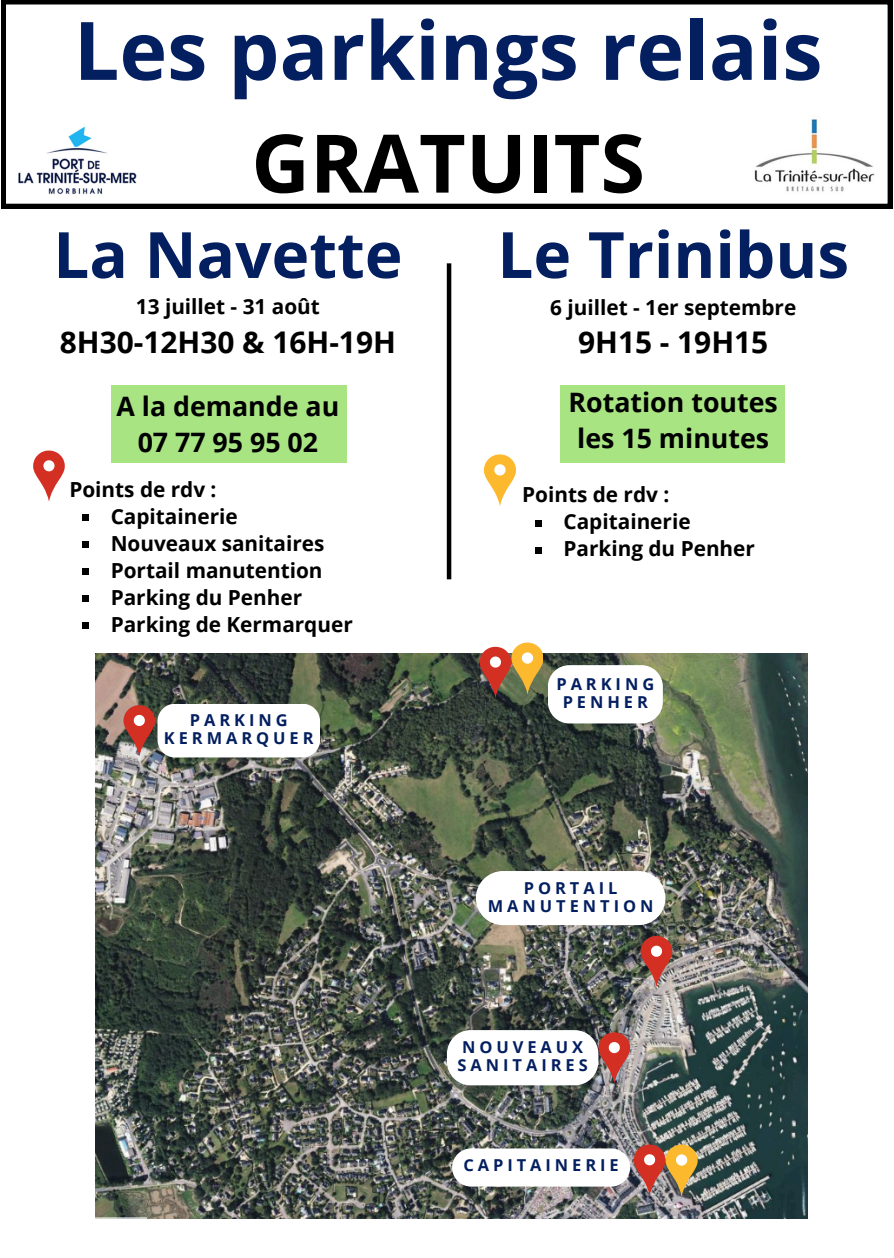
<style>
.page{position:relative;width:894px;height:1258px;background:#fff}
.page>*{position:absolute;margin:0;border:0;box-sizing:border-box;transform-origin:0 0}
.t1{font:700 80.7px/112.8px "Open Sans";color:#041f60;text-align:center}
.t2{font:700 63.9px "Open Sans";color:#041f60}
.t3{font:700 30px "Open Sans";color:#000}
.t4{font:700 26.7px/36px "Open Sans";color:#000;text-align:center}
.t5{font:700 20.7px "Open Sans";color:#000}
.t6{font:700 16.5px/18px "Open Sans";letter-spacing:.24em;color:#041f60;text-align:center}
.s1{color:#000}
</style>
<div class="page">
<div style="left:111px;top:385px;width:235px;height:78px;background:#a9e483"></div>
<div style="left:83px;top:514px;width:6px;height:7px;background:#000"></div>
<div style="left:83px;top:541px;width:6px;height:7px;background:#000"></div>
<div style="left:83px;top:568px;width:6px;height:7px;background:#000"></div>
<div style="left:83px;top:595px;width:6px;height:7px;background:#000"></div>
<div style="left:83px;top:622px;width:6px;height:7px;background:#000"></div>
<img style="left:96px;top:653px;width:711px;height:565px">
<div style="left:447px;top:1030px;width:151px;height:55px;background:#fff;border-radius:24px"></div>
<svg style="left:475px;top:871px;width:190px;height:54px"></svg>
<div style="left:157px;top:704px;width:163px;height:53px;background:#fff;border-radius:18px"></div>
<div style="left:560px;top:385px;width:224px;height:78px;background:#a9e483"></div>
<div style="left:535px;top:520px;width:7px;height:6px;background:#000"></div>
<div style="left:535px;top:547px;width:7px;height:6px;background:#000"></div>
<img style="left:452px;top:1144px;width:244px;height:52px">
<svg style="left:598px;top:1032px;width:31px;height:51px"></svg>
<svg style="left:640px;top:935px;width:32px;height:52px"></svg>
<svg style="left:479px;top:642px;width:183px;height:81px"></svg>
<svg style="left:123px;top:705px;width:32px;height:51px"></svg>
<div style="left:446px;top:263px;width:5px;height:316px;background:#000"></div>
<svg style="left:33px;top:450px;width:32px;height:52px"></svg>
<svg style="left:483px;top:454px;width:32px;height:52px"></svg>
<svg style="left:2px;top:0;width:889px;height:208px"></svg>
<img style="left:749px;top:116px;width:128px;height:83px">
<img style="left:12px;top:121px;width:130px;height:78px">
<p class="t1" style="left:74px;top:-8px;width:750px">Les parkings relais<br><span class="s1">GRATUITS</span></p>
<p class="t2" style="left:53px;top:210px;width:350px">La Navette</p>
<p class="t2" style="left:497px;top:210px;width:353px">Le Trinibus</p>
<p class="t5" style="left:136px;top:292px;width:185px">13 juillet - 31 août</p>
<p class="t3" style="left:60px;top:320px;width:337px">8H30-12H30 &amp; 16H-19H</p>
<h1 class="t4" style="left:116px;top:387px;width:224px">A la demande au<br>07 77 95 95 02</h1>
<p class="t5" style="left:69px;top:474px;width:148px">Points de rdv :</p>
<h2 class="t5" style="left:111px;top:501px;width:128px">Capitainerie</h2>
<h2 class="t5" style="left:111px;top:528px;width:215px">Nouveaux sanitaires</h2>
<h5 class="t5" style="left:111px;top:555px;width:213px">Portail manutention</h5>
<h4 class="t5" style="left:111px;top:582px;width:193px">Parking du Penher</h4>
<h5 class="t5" style="left:111px;top:609px;width:243px">Parking de Kermarquer</h5>
<h4 class="t6" style="left:190px;top:711px;width:99px">PARKING</h4>
<h5 class="t6" style="left:164px;top:729px;width:151px">KERMARQUER</h5>
<p class="t5" style="left:550px;top:293px;width:247px">6 juillet - 1er septembre</p>
<p class="t3" style="left:578px;top:321px;width:192px">9H15 - 19H15</p>
<p class="t4" style="left:568px;top:383px;width:211px">Rotation toutes les 15 minutes</p>
<p class="t5" style="left:522px;top:480px;width:148px">Points de rdv :</p>
<p class="t5" style="left:563px;top:507px;width:128px">Capitainerie</p>
<p class="t5" style="left:563px;top:534px;width:193px">Parking du Penher</p>
<h3 class="t6" style="left:556px;top:674px;width:99px">PARKING<br>PENHER</h3>
<p class="t6" style="left:487px;top:878px;width:167px">PORTAIL<br>MANUTENTION</p>
<p class="t6" style="left:457px;top:1037px;width:132px;text-align:left">NOUVEAUX<br>SANITAIRES</p>
<p class="t6" style="left:463px;top:1155px;width:157px">CAPITAINERIE</p>
</div>
